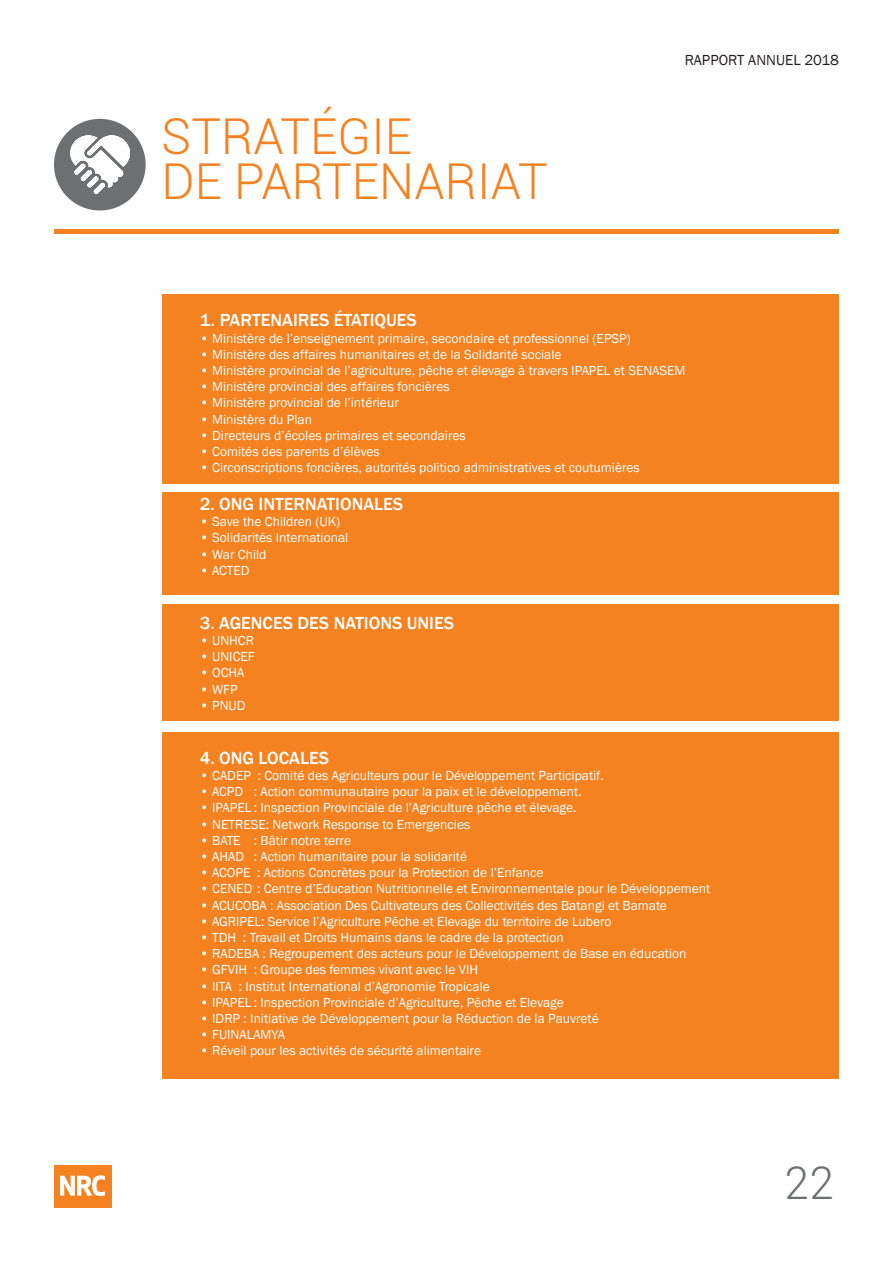
<style>
.page{position:relative;width:893px;height:1263px;background:#fff}
.page>*{position:absolute;margin:0;border:0;box-sizing:border-box;transform-origin:0 0}
.t1{font:300 49.5px "Roboto";color:#f58220}
.t2{font:300 45px "Roboto";color:#6d6f71}
.t3{font:500 18px "Franklin Gothic";color:#fff}
.t4{font:15px "Franklin Gothic";color:#231f20}
.t5{font:13.5px "Franklin Gothic";color:#fff}
</style>
<div class="page">
<div style="left:162px;top:295px;width:676px;height:189px;background:#f58220"></div>
<div style="left:162px;top:492px;width:677px;height:102px;background:#f58220"></div>
<div style="left:162px;top:604px;width:676px;height:117px;background:#f58220"></div>
<div style="left:162px;top:733px;width:676px;height:346px;background:#f58220"></div>
<hr style="left:54px;top:229px;width:784px;height:4px;background:#f58220">
<div style="left:54px;top:1165px;width:57px;height:43px;background:#f58220"></div>
<svg style="left:60px;top:1175px;width:45px;height:21px"></svg>
<div style="left:54px;top:119px;width:92px;height:91px;background:#6d6f71;border-radius:50%"></div>
<img style="left:71px;top:135px;width:58px;height:59px">
<p class="t1" style="left:162px;top:102px;width:252px">STRATÉGIE</p>
<p class="t1" style="left:162px;top:147px;width:388px">DE PARTENARIAT</p>
<p class="t4" style="left:685px;top:50px;width:156px">RAPPORT ANNUEL 2018</p>
<p class="t3" style="left:200px;top:309px;width:218px">1. PARTENAIRES ÉTATIQUES</p>
<p class="t5" style="left:200px;top:330px;width:432px">• Ministère de l’enseignement primaire, secondaire et professionnel (EPSP)</p>
<p class="t5" style="left:200px;top:346px;width:363px">• Ministère des affaires humanitaires et de la Solidarité sociale</p>
<p class="t5" style="left:200px;top:362px;width:487px">• Ministère provincial de l’agriculture, pêche et élevage à travers IPAPEL et SENASEM</p>
<p class="t5" style="left:200px;top:378px;width:251px">• Ministère provincial des affaires foncières</p>
<p class="t5" style="left:200px;top:394px;width:200px">• Ministère provincial de l’intérieur</p>
<p class="t5" style="left:200px;top:411px;width:114px">• Ministère du Plan</p>
<p class="t5" style="left:200px;top:427px;width:267px">• Directeurs d’écoles primaires et secondaires</p>
<p class="t5" style="left:200px;top:443px;width:181px">• Comités des parents d’élèves</p>
<p class="t5" style="left:200px;top:459px;width:441px">• Circonscriptions foncières, autorités politico administratives et coutumières</p>
<p class="t3" style="left:200px;top:493px;width:205px">2. ONG INTERNATIONALES</p>
<p class="t5" style="left:200px;top:513px;width:142px">• Save the Children (UK)</p>
<p class="t5" style="left:200px;top:529px;width:150px">• Solidarités International</p>
<p class="t5" style="left:200px;top:546px;width:68px">• War Child</p>
<p class="t5" style="left:200px;top:562px;width:51px">• ACTED</p>
<p class="t3" style="left:200px;top:612px;width:256px">3. AGENCES DES NATIONS UNIES</p>
<p class="t5" style="left:200px;top:632px;width:56px">• UNHCR</p>
<p class="t5" style="left:200px;top:648px;width:56px">• UNICEF</p>
<p class="t5" style="left:200px;top:664px;width:46px">• OCHA</p>
<p class="t5" style="left:200px;top:681px;width:39px">• WFP</p>
<p class="t5" style="left:200px;top:697px;width:47px">• PNUD</p>
<p class="t3" style="left:200px;top:747px;width:131px">4. ONG LOCALES</p>
<p class="t5" style="left:200px;top:767px;width:405px">• CADEP : Comité des Agriculteurs pour le Développement Participatif.</p>
<p class="t5" style="left:200px;top:783px;width:383px">• ACPD : Action communautaire pour la paix et le développement.</p>
<p class="t5" style="left:200px;top:799px;width:378px">• IPAPEL : Inspection Provinciale de l’Agriculture pêche et élevage.</p>
<p class="t5" style="left:200px;top:816px;width:272px">• NETRESE: Network Response to Emergencies</p>
<p class="t5" style="left:200px;top:832px;width:153px">• BATE : Bâtir notre terre</p>
<p class="t5" style="left:200px;top:848px;width:269px">• AHAD : Action humanitaire pour la solidarité</p>
<p class="t5" style="left:200px;top:864px;width:345px">• ACOPE : Actions Concrètes pour la Protection de l’Enfance</p>
<p class="t5" style="left:200px;top:880px;width:512px">• CENED : Centre d’Education Nutritionnelle et Environnementale pour le Développement</p>
<p class="t5" style="left:200px;top:897px;width:469px">• ACUCOBA : Association Des Cultivateurs des Collectivités des Batangi et Bamate</p>
<p class="t5" style="left:200px;top:913px;width:413px">• AGRIPEL: Service l’Agriculture Pêche et Elevage du territoire de Lubero</p>
<p class="t5" style="left:200px;top:929px;width:365px">• TDH : Travail et Droits Humains dans le cadre de la protection</p>
<p class="t5" style="left:200px;top:945px;width:488px">• RADEBA : Regroupement des acteurs pour le Développement de Base en éducation</p>
<p class="t5" style="left:200px;top:961px;width:280px">• GFVIH : Groupe des femmes vivant avec le VIH</p>
<p class="t5" style="left:200px;top:978px;width:291px">• IITA : Institut International d’Agronomie Tropicale</p>
<p class="t5" style="left:200px;top:994px;width:365px">• IPAPEL : Inspection Provinciale d’Agriculture, Pêche et Elevage</p>
<p class="t5" style="left:200px;top:1010px;width:400px">• IDRP : Initiative de Développement pour la Réduction de la Pauvreté</p>
<p class="t5" style="left:200px;top:1026px;width:87px">• FUINALAMYA</p>
<p class="t5" style="left:200px;top:1042px;width:283px">• Réveil pour les activités de sécurité alimentaire</p>
<p class="t2" style="left:784px;top:1152px;width:51px">22</p>
</div>
